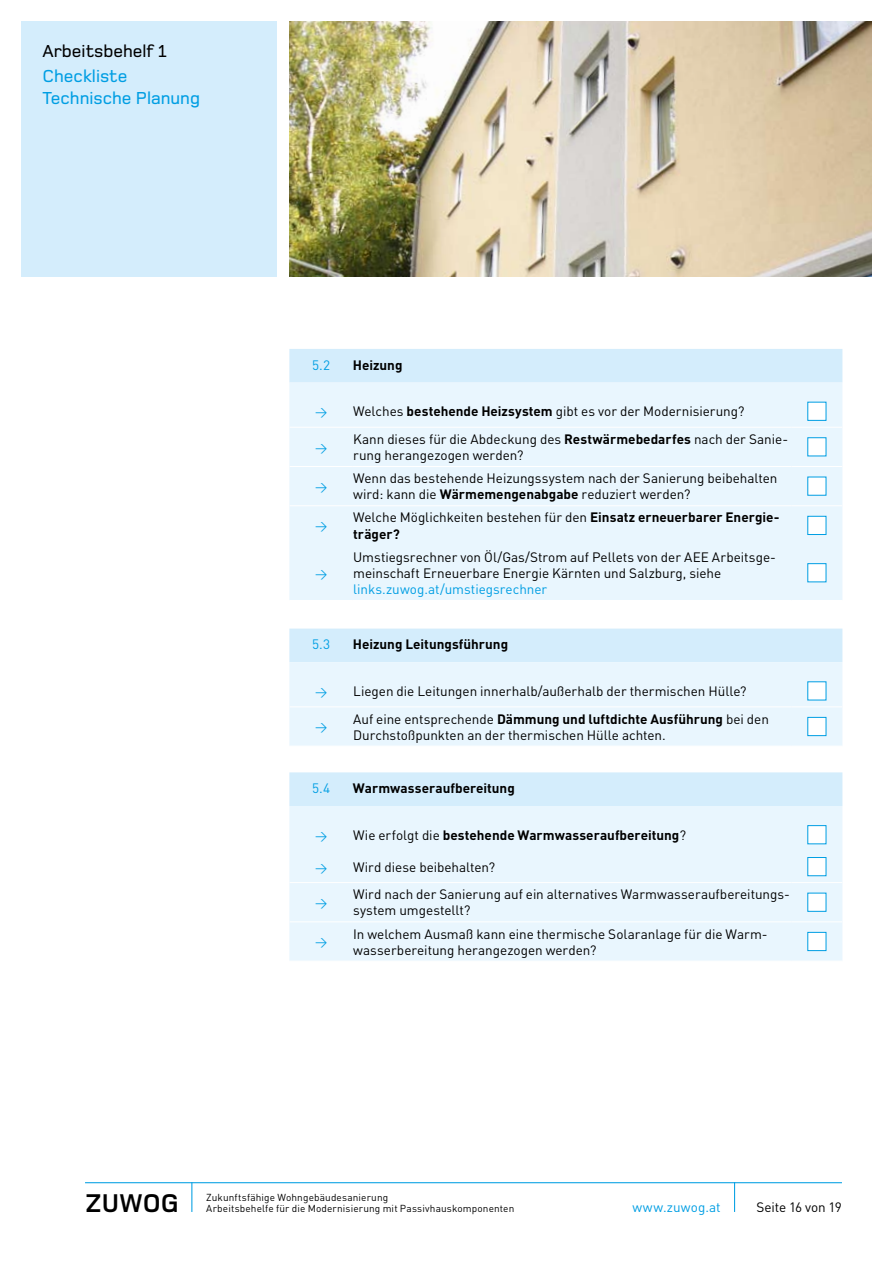
<style>
.page{position:relative;width:893px;height:1263px;background:#fff}
.page>*{position:absolute;margin:0;border:0;box-sizing:border-box;transform-origin:0 0}
.t1{font:700 26.55px "Foundry Monoline";color:#000}
.t2{font:500 18px/21.6px "Foundry Monoline";color:#009ee3}
.t3{font:500 18px "Foundry Monoline";color:#000}
.t4{font:13.5px/16.2px "DIN Pro";color:#000}
.t5{font:700 13.5px/16.2px "DIN Pro";color:#000}
.t6{font:13.5px "DIN Pro";color:#009ee3}
.t7{font:13.5px "DIN";letter-spacing:.01em;color:#009ee3}
.t8{font:12px "DIN";color:#009ee3}
.t9{font:10.05px/11.6px "DIN";letter-spacing:.01em;color:#000}
.s1{font-family:"DIN";font-size:12px;color:#009ee3}
.s2{font-weight:700}
.s3{font-weight:400}
.s4{font-family:"DIN";font-weight:400;font-size:12px;color:#009ee3}
</style>
<div class="page">
<hr style="left:85px;top:1182px;width:757px;height:1px;background:#009ee3">
<hr style="left:734px;top:1182px;width:1px;height:30px;background:#009ee3">
<hr style="left:191px;top:1182px;width:1px;height:30px;background:#009ee3">
<div style="left:21px;top:21px;width:255px;height:255px;background:#d4edfc"></div>
<div style="left:289px;top:349px;width:553px;height:34px;background:#d4edfc"></div>
<div style="left:289px;top:383px;width:553px;height:217px;background:#e9f6fe"></div>
<hr style="left:290px;top:427px;width:63px;height:1px;background:#fff">
<hr style="left:353px;top:427px;width:438px;height:1px;background:#fff">
<hr style="left:791px;top:427px;width:51px;height:1px;background:#fff">
<hr style="left:290px;top:466px;width:63px;height:1px;background:#fff">
<hr style="left:353px;top:466px;width:438px;height:1px;background:#fff">
<hr style="left:791px;top:466px;width:51px;height:1px;background:#fff">
<hr style="left:290px;top:505px;width:63px;height:1px;background:#fff">
<hr style="left:353px;top:505px;width:438px;height:1px;background:#fff">
<hr style="left:791px;top:505px;width:51px;height:1px;background:#fff">
<div style="left:807px;top:402px;width:19px;height:19px;background:#fff"></div>
<div style="left:807px;top:437px;width:19px;height:19px;background:#fff"></div>
<svg style="left:807px;top:476px;width:19px;height:20px"></svg>
<div style="left:807px;top:516px;width:19px;height:19px;background:#fff;border:1px solid #009ee3"></div>
<div style="left:807px;top:563px;width:19px;height:19px;background:#fff"></div>
<div style="left:289px;top:629px;width:553px;height:33px;background:#d4edfc"></div>
<div style="left:289px;top:662px;width:553px;height:84px;background:#e9f6fe"></div>
<hr style="left:290px;top:706px;width:63px;height:1px;background:#fff">
<hr style="left:353px;top:706px;width:438px;height:1px;background:#fff">
<hr style="left:791px;top:706px;width:51px;height:1px;background:#fff">
<div style="left:807px;top:681px;width:19px;height:19px;background:#fff"></div>
<div style="left:807px;top:717px;width:19px;height:19px;background:#fff;border:1px solid #009ee3"></div>
<div style="left:289px;top:772px;width:553px;height:34px;background:#d4edfc"></div>
<div style="left:289px;top:806px;width:553px;height:154px;background:#e9f6fe"></div>
<hr style="left:290px;top:882px;width:63px;height:1px;background:#fff">
<hr style="left:353px;top:882px;width:438px;height:1px;background:#fff">
<hr style="left:791px;top:882px;width:51px;height:1px;background:#fff">
<hr style="left:290px;top:921px;width:63px;height:1px;background:#fff">
<hr style="left:353px;top:921px;width:438px;height:1px;background:#fff">
<hr style="left:791px;top:921px;width:51px;height:1px;background:#fff">
<div style="left:807px;top:825px;width:19px;height:19px;background:#fff"></div>
<div style="left:807px;top:857px;width:19px;height:19px;background:#fff"></div>
<div style="left:807px;top:893px;width:19px;height:19px;background:#fff"></div>
<div style="left:807px;top:932px;width:19px;height:19px;background:#fff;border:1px solid #009ee3"></div>
<img style="left:289px;top:21px;width:583px;height:255px">
<h2 class="t3" style="left:43px;top:41px;width:126px">Arbeitsbehelf 1</h2>
<h2 class="t2" style="left:43px;top:66px;width:159px">Checkliste<br>Technische Planung</h2>
<p class="t6" style="left:312px;top:356px;width:19px">5.2</p>
<p class="t5" style="left:353px;top:356px;width:51px">Heizung</p>
<p class="t4" style="left:315px;top:403px;width:431px"><span class="s1">&gt;</span> Welches <span class="s2">bestehende Heizsystem</span> gibt es vor der Modernisierung?</p>
<p class="t8" style="left:315px;top:440px;width:14px">&gt;</p>
<p class="t4" style="left:353px;top:430px;width:436px">Kann dieses für die Abdeckung des <span class="s2">Restwärmebedarfes</span> nach der Sanie&shy;rung herangezogen werden?</p>
<p class="t8" style="left:315px;top:479px;width:14px">&gt;</p>
<p class="t4" style="left:353px;top:470px;width:426px">Wenn das bestehende Heizungssystem nach der Sanierung beibehalten wird: kann die <span class="s2">Wärmemengenabgabe</span> reduziert werden?</p>
<p class="t8" style="left:315px;top:518px;width:14px">&gt;</p>
<p class="t5" style="left:353px;top:509px;width:426px"><span class="s3">Welche Möglichkeiten bestehen für den</span> Einsatz erneuerbarer Energie&shy;träger?</p>
<p class="t8" style="left:315px;top:566px;width:14px">&gt;</p>
<p class="t4" style="left:353px;top:548px;width:424px">Umstiegsrechner von Öl/Gas/Strom auf Pellets von der AEE Arbeitsge&shy;meinschaft Erneuerbare Energie Kärnten und Salzburg, siehe</p>
<p class="t6" style="left:353px;top:580px;width:196px">links.zuwog.at/umstiegsrechner</p>
<p class="t6" style="left:312px;top:635px;width:19px">5.3</p>
<p class="t5" style="left:353px;top:636px;width:157px">Heizung Leitungsführung</p>
<p class="t4" style="left:315px;top:682px;width:433px"><span class="s1">&gt;</span> Liegen die Leitungen innerhalb/außerhalb der thermischen Hülle?</p>
<p class="t8" style="left:315px;top:719px;width:14px">&gt;</p>
<p class="t4" style="left:353px;top:710px;width:417px">Auf eine entsprechende <span class="s2">Dämmung und luftdichte Ausführung</span> bei den<br>Durchstoßpunkten an der thermischen Hülle achten.</p>
<p class="t6" style="left:312px;top:779px;width:20px">5.4</p>
<p class="t5" style="left:353px;top:780px;width:163px">Warmwasseraufbereitung</p>
<p class="t5" style="left:315px;top:826px;width:373px"><span class="s4">&gt;</span> <span class="s3">Wie erfolgt die</span> bestehende Warmwasseraufbereitung<span class="s3">?</span></p>
<p class="t4" style="left:315px;top:858px;width:182px"><span class="s1">&gt;</span> Wird diese beibehalten?</p>
<p class="t8" style="left:315px;top:895px;width:14px">&gt;</p>
<p class="t4" style="left:353px;top:886px;width:438px">Wird nach der Sanierung auf ein alternatives Warmwasseraufbereitungs&shy;system umgestellt?</p>
<p class="t8" style="left:315px;top:934px;width:14px">&gt;</p>
<p class="t4" style="left:353px;top:925px;width:416px">In welchem Ausmaß kann eine thermische Solaranlage für die Warm&shy;wasserbereitung herangezogen werden?</p>
<p class="t9" style="left:206px;top:1191px;width:310px">Zukunftsfähige Wohngebäudesanierung<br>Arbeitsbehelfe für die Modernisierung mit Passivhauskomponenten</p>
<p class="t7" style="left:632px;top:1199px;width:90px">www.zuwog.at</p>
<h1 class="t1" style="left:85px;top:1189px;width:95px">ZUWOG</h1>
<p class="t4" style="left:756px;top:1198px;width:87px">Seite 16 von 19</p>
</div>
